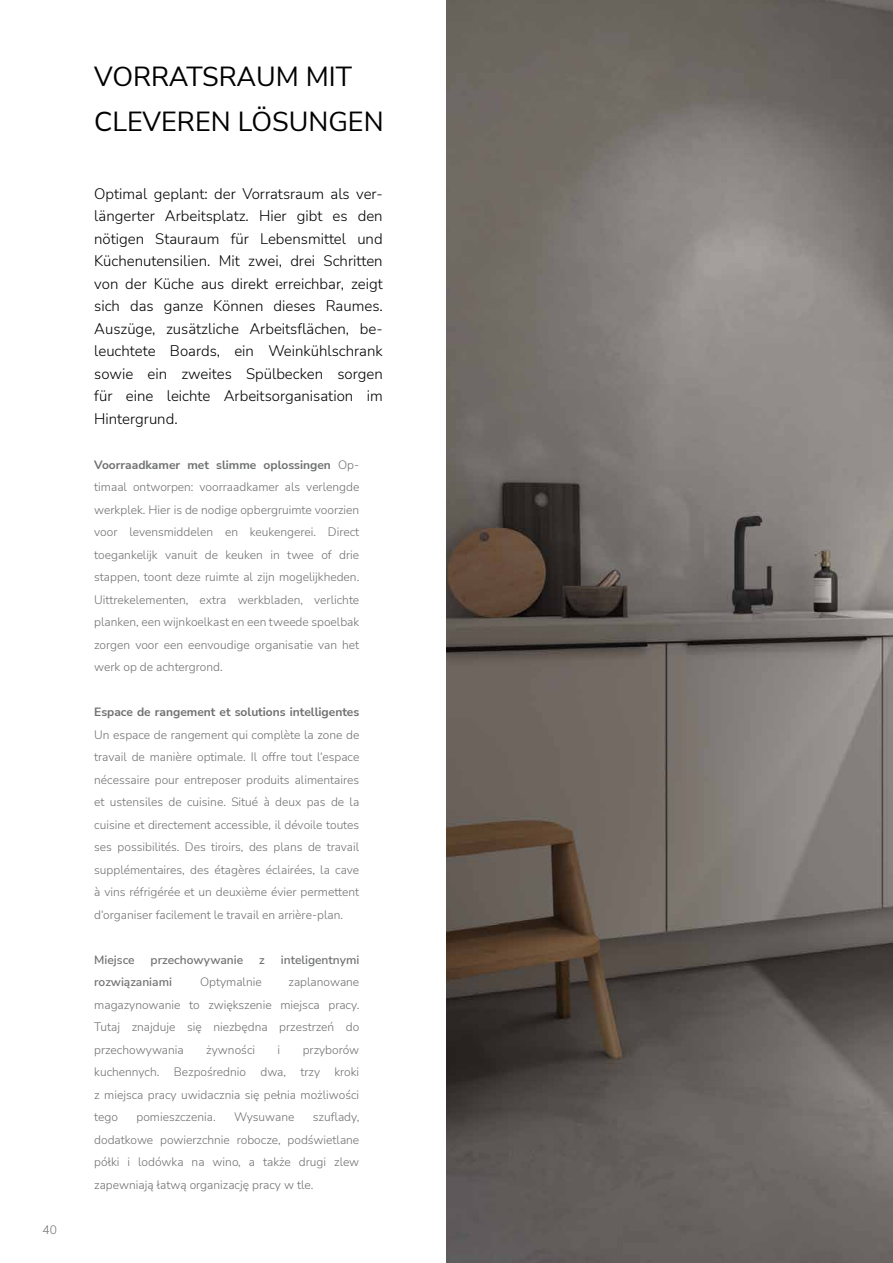
<style>
.page{position:relative;width:893px;height:1263px;background:#fff}
.page>*{position:absolute;margin:0;border:0;box-sizing:border-box;transform-origin:0 0}
.t1{font:27px/45px "Nunito Sans";color:#000}
.t2{font:300 15px/22.5px "Nunito Sans";color:#000;text-align:justify}
.t3{font:300 12px/22.5px "Nunito Sans";color:#6f7070;text-align:justify}
.t4{font:600 12px "Nunito Sans";color:#6f7070}
.t5{font:700 12px "Nunito Sans";color:#6f7070}
.s1{font-weight:700}
</style>
<div class="page">
<img style="left:446px;top:0;width:447px;height:1263px">
<p class="t3" style="left:43px;top:1218px;width:16px">40</p>
<h1 class="t1" style="left:94px;top:53px;width:291px">VORRATSRAUM MIT<br>CLEVEREN LÖSUNGEN</h1>
<p class="t2" style="left:94px;top:182px;width:290px">Optimal geplant: der Vorratsraum als ver&shy;längerter Arbeitsplatz. Hier gibt es den nötigen Stauraum für Lebensmittel und Küchenutensilien. Mit zwei, drei Schritten von der Küche aus direkt erreichbar, zeigt sich das ganze Können dieses Raumes.<br>Auszüge, zusätzliche Arbeitsflächen, be&shy;leuchtete Boards, ein Weinkühlschrank sowie ein zweites Spülbecken sorgen für eine leichte Arbeitsorganisation im Hintergrund.</p>
<p class="t3" style="left:94px;top:453px;width:267px"><span class="s1">Voorraadkamer met slimme oplossingen</span> Op&shy;timaal ontworpen: voorraadkamer als verlengde werkplek. Hier is de nodige opbergruimte voorzien voor levensmiddelen en keukengerei. Direct toegankelijk vanuit de keuken in twee of drie stappen, toont deze ruimte al zijn mogelijkheden.<br>Uittrekelementen, extra werkbladen, verlichte planken, een wijnkoelkast en een tweede spoelbak zorgen voor een eenvoudige organisatie van het werk op de achtergrond.</p>
<p class="t5" style="left:94px;top:704px;width:267px">Espace de rangement et solutions intelligentes</p>
<p class="t3" style="left:94px;top:723px;width:267px">Un espace de rangement qui complète la zone de travail de manière optimale. Il offre tout l‘espace nécessaire pour entreposer produits alimentaires et ustensiles de cuisine. Situé à deux pas de la cuisine et directement accessible, il dévoile toutes ses possibilités. Des tiroirs, des plans de travail supplémentaires, des étagères éclairées, la cave à vins réfrigérée et un deuxième évier permettent d‘organiser facilement le travail en arrière-plan.</p>
<p class="t4" style="left:94px;top:951px;width:42px">Miejsce</p>
<p class="t4" style="left:151px;top:951px;width:94px">przechowywanie</p>
<p class="t4" style="left:259px;top:951px;width:7px">z</p>
<p class="t4" style="left:281px;top:951px;width:80px">inteligentnymi</p>
<p class="t4" style="left:94px;top:974px;width:79px">rozwiązaniami</p>
<p class="t3" style="left:200px;top:970px;width:63px">Optymalnie</p>
<p class="t3" style="left:94px;top:970px;width:267px;text-indent:194px">zaplanowane magazynowanie to zwiększenie miejsca pracy.<br>Tutaj znajduje się niezbędna przestrzeń do przechowywania</p>
<p class="t3" style="left:94px;top:1038px;width:267px;text-indent:208px">przyborów kuchennych. Bezpośrednio dwa, trzy kroki z miejsca pracy uwidacznia się pełnia możliwości tego</p>
<p class="t3" style="left:206px;top:1038px;width:50px">żywności</p>
<p class="t3" style="left:278px;top:1038px;width:4px">i</p>
<p class="t3" style="left:94px;top:1105px;width:267px;text-indent:219px">szuflady, dodatkowe powierzchnie robocze, podświetlane półki i lodówka na wino, a także drugi zlew zapewniają łatwą organizację pracy w tle.</p>
<p class="t3" style="left:136px;top:1105px;width:81px">pomieszczenia.</p>
<p class="t3" style="left:234px;top:1105px;width:62px">Wysuwane</p>
</div>
